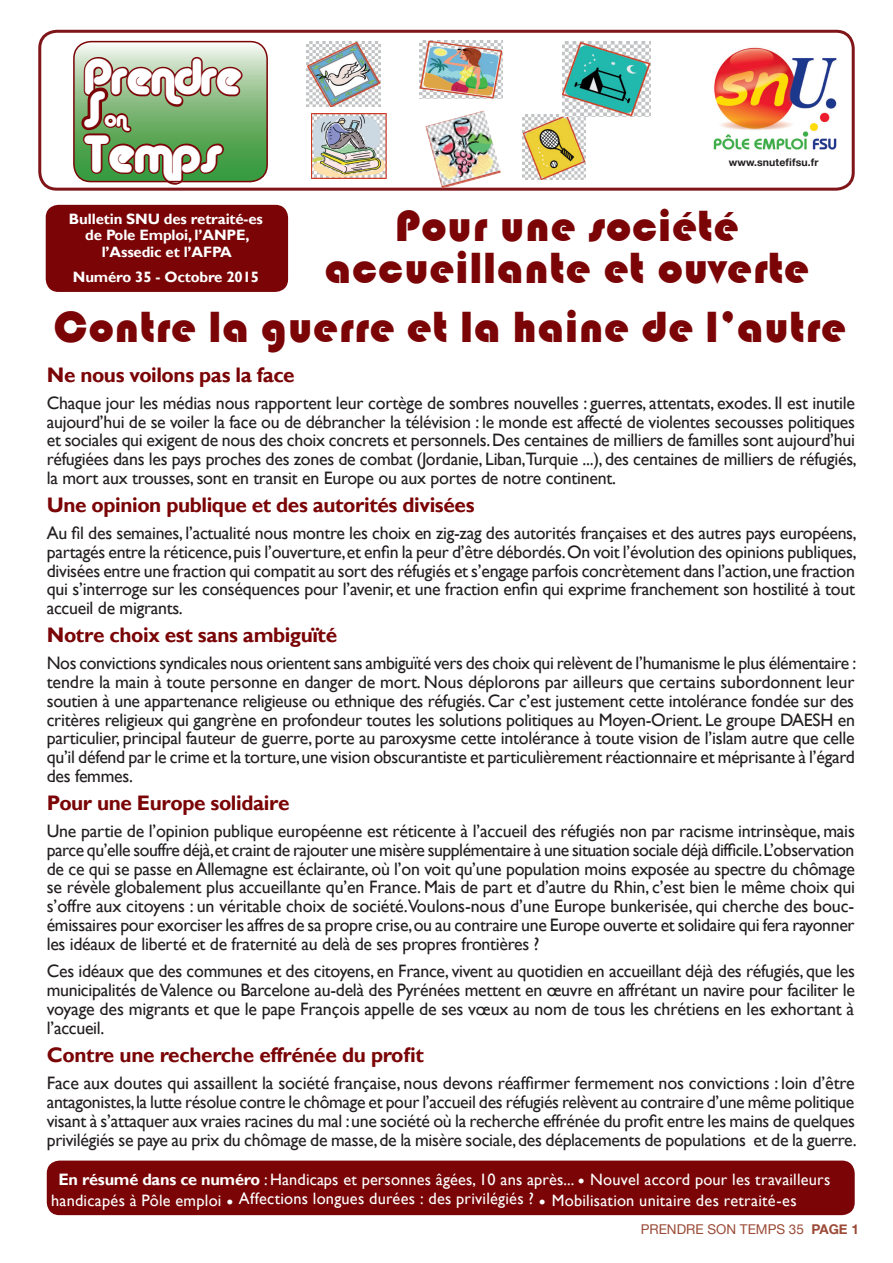
<style>
.page{position:relative;width:893px;height:1263px;background:#fff}
.page>*{position:absolute;margin:0;border:0;box-sizing:border-box;transform-origin:0 0}
.t1{font:49.5px "Alba Matter";color:#fff}
.t2{font:48.45px "Alba Matter";color:#fff}
.t3{font:48px "Alba Matter";letter-spacing:-.01em;color:#fff}
.t4{font:45px/42px "Bauhaus 93";letter-spacing:.02em;color:#7a0406;text-align:center}
.t5{font:21.15px "Alba Matter";color:#fff}
.t6{font:700 21px "Gill Sans";letter-spacing:-.02em;color:#7a0406}
.t7{font:18px/18.8px "Gill Sans";letter-spacing:-.015em;color:#231f20;text-align:justify}
.t8{font:16.5px/21px "Gill Sans";letter-spacing:.01em;color:#fff}
.t9{font:700 15px/16.5px "Gill Sans";letter-spacing:-.01em;color:#fff;text-align:center}
.t10{font:13.5px "Helvetica Neue";color:#9b4a37}
.t11{font:700 10.5px "Helvetica Neue";letter-spacing:.01em;color:#231f20}
.s1{font-weight:700}
.s2{font-weight:700;font-size:28.5px}
</style>
<div class="page">
<div style="left:38px;top:30px;width:817px;height:161px;border:3px solid #801519;border-radius:17px"></div>
<svg style="left:74px;top:42px;width:193px;height:143px;background:#879a6d"></svg>
<div style="left:73px;top:41px;width:195px;height:141px;border:2px solid #7a0406;border-radius:17px"></div>
<img style="left:713px;top:47px;width:124px;height:103px">
<img style="left:425px;top:111px;width:76px;height:77px">
<img style="left:522px;top:114px;width:64px;height:65px">
<img style="left:562px;top:41px;width:89px;height:75px">
<img style="left:306px;top:41px;width:74px;height:65px">
<img style="left:420px;top:41px;width:82px;height:57px">
<img style="left:312px;top:113px;width:74px;height:65px">
<div style="left:46px;top:205px;width:242px;height:87px;background:#7a0406;border-radius:13px"></div>
<div style="left:47px;top:1160px;width:808px;height:55px;background:#7a0406;border-radius:13px"></div>
<h3 class="t3" style="left:84px;top:49px;width:158px">Prendre</h3>
<h2 class="t2" style="left:83px;top:81px;width:23px">S</h2>
<p class="t5" style="left:104px;top:106px;width:24px">on</p>
<h1 class="t1" style="left:83px;top:125px;width:140px">Temps</h1>
<p class="t11" style="left:729px;top:154px;width:91px">www.snutefifsu.fr</p>
<h3 class="t4" style="left:325px;top:205px;width:486px">Pour une société accueillante et ouverte</h3>
<h3 class="t4" style="left:54px;top:306px;width:793px">Contre la guerre et la haine de l’autre</h3>
<p class="t9" style="left:69px;top:211px;width:196px">Bulletin SNU des retraité-es de Pole Emploi, l’ANPE, l’Assedic et l’AFPA</p>
<p class="t9" style="left:73px;top:269px;width:188px">Numéro 35 - Octobre 2015</p>
<p class="t6" style="left:47px;top:362px;width:249px">Ne nous voilons pas la face</p>
<p class="t7" style="left:47px;top:394px;width:811px">Chaque jour les médias nous rapportent leur cortège de sombres nouvelles : guerres, attentats, exodes. Il est inutile aujourd’hui de se voiler la face ou de débrancher la télévision : le monde est affecté de violentes secousses politiques et sociales qui exigent de nous des choix concrets et personnels. Des centaines de milliers de familles sont aujourd’hui réfugiées dans les pays proches des zones de combat (Jordanie, Liban,Turquie ...), des centaines de milliers de réfugiés, la mort aux trousses, sont en transit en Europe ou aux portes de notre continent.</p>
<p class="t6" style="left:47px;top:492px;width:429px">Une opinion publique et des autorités divisées</p>
<p class="t7" style="left:47px;top:524px;width:811px">Au fil des semaines, l’actualité nous montre les choix en zig-zag des autorités françaises et des autres pays européens, partagés entre la réticence, puis l’ouverture, et enfin la peur d’être débordés. On voit l’évolution des opinions publiques, divisées entre une fraction qui compatit au sort des réfugiés et s’engage parfois concrètement dans l’action, une fraction qui s’interroge sur les conséquences pour l’avenir, et une fraction enfin qui exprime franchement son hostilité à tout accueil de migrants.</p>
<p class="t6" style="left:47px;top:622px;width:292px">Notre choix est sans ambiguïté</p>
<p class="t7" style="left:47px;top:654px;width:811px">Nos convictions syndicales nous orientent sans ambiguïté vers des choix qui relèvent de l’humanisme le plus élémentaire : tendre la main à toute personne en danger de mort. Nous déplorons par ailleurs que certains subordonnent leur soutien à une appartenance religieuse ou ethnique des réfugiés. Car c’est justement cette intolérance fondée sur des critères religieux qui gangrène en profondeur toutes les solutions politiques au Moyen-Orient. Le groupe DAESH en particulier, principal fauteur de guerre, porte au paroxysme cette intolérance à toute vision de l’islam autre que celle qu’il défend par le crime et la torture, une vision obscurantiste et particulièrement réactionnaire et méprisante à l’égard des femmes.</p>
<p class="t6" style="left:47px;top:790px;width:244px">Pour une Europe solidaire</p>
<p class="t7" style="left:47px;top:822px;width:810px">Une partie de l’opinion publique européenne est réticente à l’accueil des réfugiés non par racisme intrinsèque, mais parce qu’elle souffre déjà,et craint de rajouter une misère supplémentaire à une situation sociale déjà difficile.L’observation de ce qui se passe en Allemagne est éclairante, où l’on voit qu’une population moins exposée au spectre du chômage se révèle globalement plus accueillante qu’en France. Mais de part et d’autre du Rhin, c’est bien le même choix qui s’offre aux citoyens : un véritable choix de société.Voulons-nous d’une Europe bunkerisée, qui cherche des bouc&shy;émissaires pour exorciser les affres de sa propre crise, ou au contraire une Europe ouverte et solidaire qui fera rayonner les idéaux de liberté et de fraternité au delà de ses propres frontières ?</p>
<p class="t7" style="left:47px;top:962px;width:810px">Ces idéaux que des communes et des citoyens, en France, vivent au quotidien en accueillant déjà des réfugiés, que les municipalités de Valence ou Barcelone au-delà des Pyrénées mettent en œuvre en affrétant un navire pour faciliter le voyage des migrants et que le pape François appelle de ses vœux au nom de tous les chrétiens en les exhortant à l’accueil.</p>
<p class="t6" style="left:47px;top:1042px;width:378px">Contre une recherche effrénée du profit</p>
<p class="t7" style="left:47px;top:1074px;width:811px;text-align:left">Face aux doutes qui assaillent la société française, nous devons réaffirmer fermement nos convictions : loin d’être antagonistes, la lutte résolue contre le chômage et pour l’accueil des réfugiés relèvent au contraire d’une même politique visant à s’attaquer aux vraies racines du mal : une société où la recherche effrénée du profit entre les mains de quelques privilégiés se paye au prix du chômage de masse, de la misère sociale, des déplacements de populations et de la guerre.</p>
<p class="t8" style="left:51px;top:1169px;width:781px;text-indent:8px"><span class="s1">En résumé dans ce numéro</span> : Handicaps et personnes âgées, 10 ans après... <span class="s2">.</span> Nouvel accord pour les travailleurs handicapés à Pôle emploi <span class="s2">.</span> Affections longues durées : des privilégiés ? <span class="s2">.</span> Mobilisation unitaire des retraité-es</p>
<p class="t10" style="left:641px;top:1219px;width:220px">PRENDRE SON TEMPS 35 <span class="s1">Page 1</span></p>
</div>
